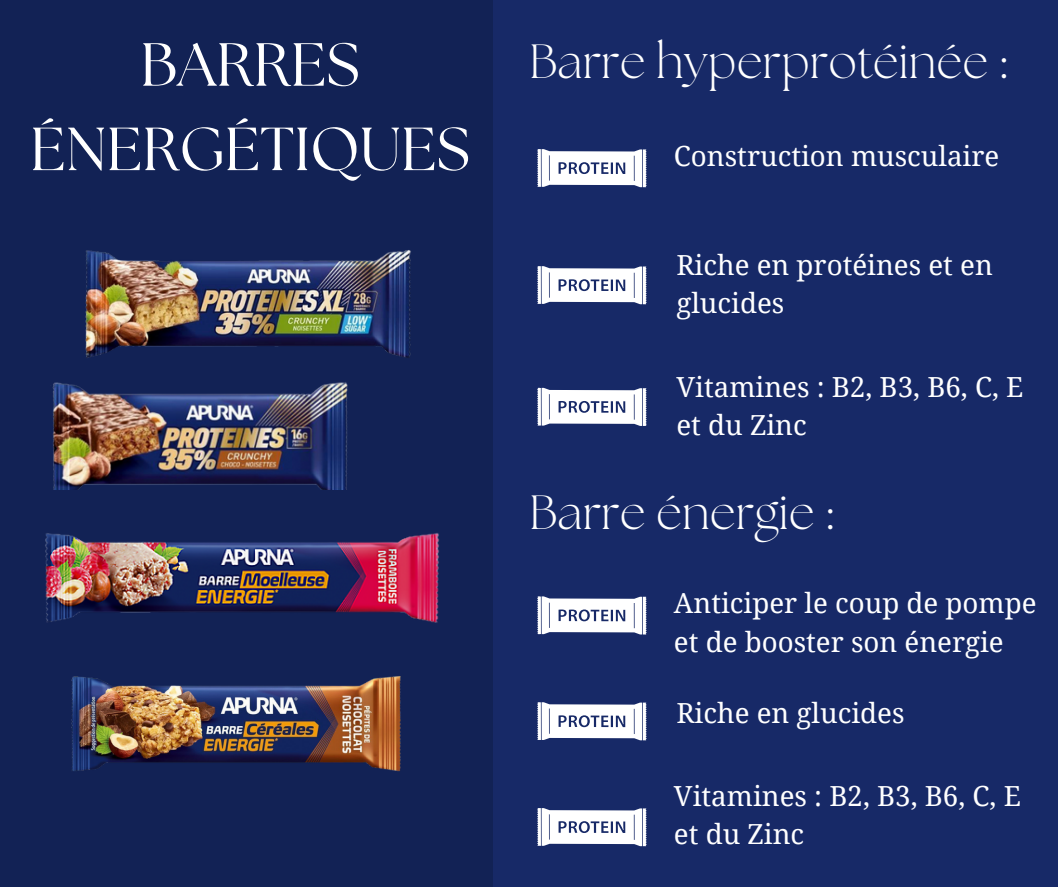
<style>
.page{position:relative;width:1058px;height:887px;background:#fff}
.page>*{position:absolute;margin:0;border:0;box-sizing:border-box;transform-origin:0 0}
.t1{font:60.75px/84.3px "The Seasons";color:#fff;text-align:center}
.t2{font:300 48px "The Seasons";color:#fff}
.t3{font:27.75px/38.2px "Noto Serif";color:#fff}
</style>
<div class="page">
<div style="left:0;top:0;width:1058px;height:886px;background:#122255"></div>
<div style="left:493px;top:0;width:565px;height:886px;background:#172967"></div>
<svg style="left:537px;top:149px;width:110px;height:277px"></svg>
<img style="left:85px;top:250px;width:326px;height:108px">
<img style="left:52px;top:382px;width:296px;height:107px">
<img style="left:45px;top:533px;width:394px;height:90px">
<img style="left:71px;top:676px;width:330px;height:96px">
<svg style="left:537px;top:596px;width:110px;height:251px"></svg>
<h1 class="t1" style="left:30px;top:26px;width:441px">BARRES<br>ÉNERGÉTIQUES</h1>
<h2 class="t2" style="left:529px;top:40px;width:480px">Barre hyperprotéinée :</h2>
<p class="t3" style="left:674px;top:136px;width:327px">Construction musculaire</p>
<p class="t3" style="left:676px;top:245px;width:318px">Riche en protéines et en glucides</p>
<p class="t3" style="left:676px;top:367px;width:348px">Vitamines : B2, B3, B6, C, E et du Zinc</p>
<h2 class="t2" style="left:529px;top:490px;width:306px">Barre énergie :</h2>
<p class="t3" style="left:674px;top:583px;width:364px">Anticiper le coup de pompe et de booster son énergie</p>
<p class="t3" style="left:676px;top:692px;width:229px">Riche en glucides</p>
<p class="t3" style="left:674px;top:776px;width:348px">Vitamines : B2, B3, B6, C, E et du Zinc</p>
</div>
